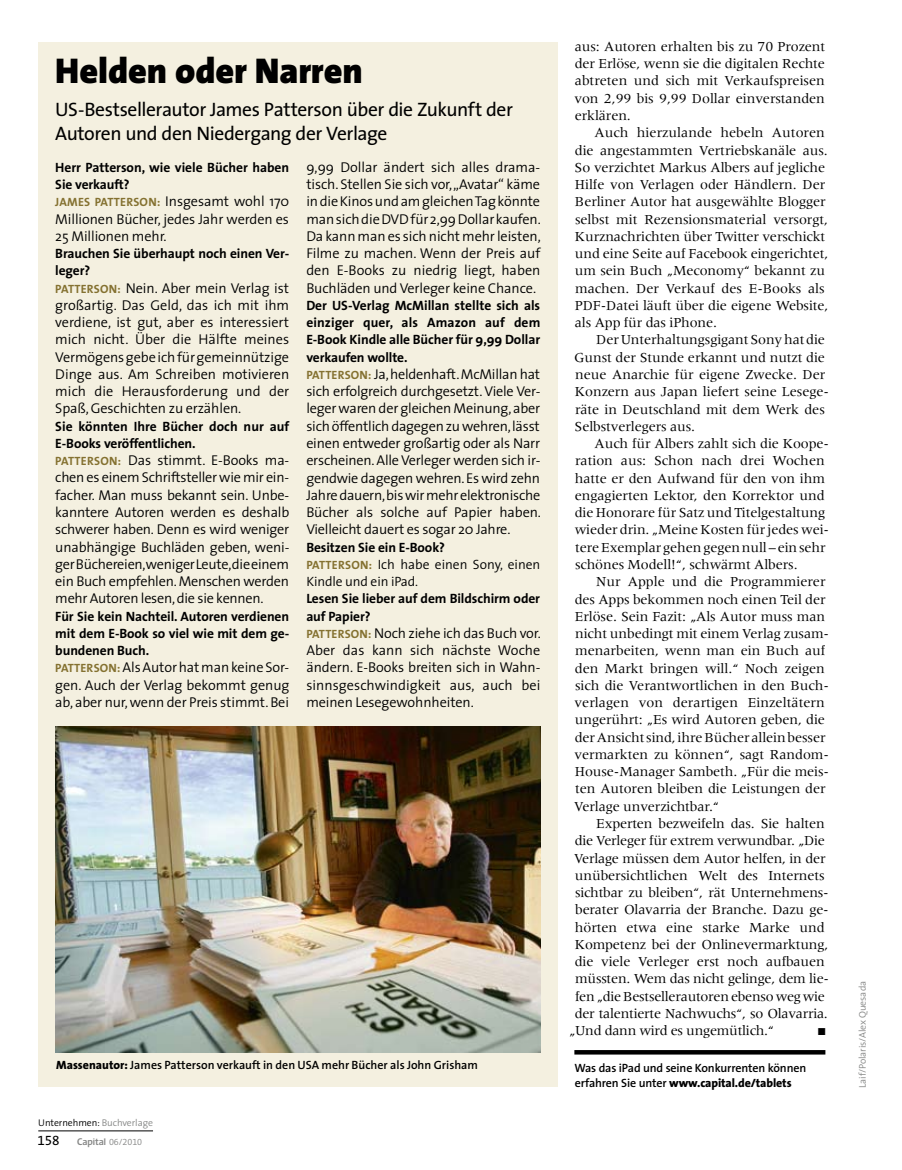
<style>
.page{position:relative;width:902px;height:1170px;background:#fff}
.page>*{position:absolute;margin:0;border:0;box-sizing:border-box;transform-origin:0 0}
.t1{font:900 36px "The Sans Capital";letter-spacing:-.005em;color:#000}
.t2{font:19.5px/24px "The Sans Capital";letter-spacing:-.025em;color:#000}
.t3{font:14.25px "Meridien Capital";letter-spacing:-.01em;color:#000}
.t4{font:300 14.25px/17.2px "The Sans Capital";letter-spacing:-.005em;color:#000;text-align:justify}
.t5{font:700 13.5px/17.2px "The Sans Capital";letter-spacing:-.005em;color:#000}
.t6{font:13.5px "The Sans Capital";color:#000}
.t7{font:600 12px/15px "The Sans Capital";color:#000}
.t8{font:300 9.75px "The Sans Capital";letter-spacing:-.005em;color:#868786}
.t9{font:300 9.75px "The Sans Capital";letter-spacing:-.005em;color:#000}
.t10{font:300 9px "The Sans Capital";letter-spacing:-.005em;color:#868786}
.s1{font-weight:700;font-size:12px;color:#847130}
.s2{font-size:12px;color:#847130}
.s3{font-weight:300}
.s4{font-weight:800}
.s5{color:#868786}
</style>
<div class="page">
<div style="left:38px;top:42px;width:519px;height:1044px;background:#f4f0e0"></div>
<img style="left:55px;top:726px;width:485px;height:325px">
<svg style="left:574px;top:1050px;width:251px;height:4px"></svg>
<hr style="left:38px;top:1130px;width:115px;height:1px;background:#000">
<p class="t1" style="left:55px;top:40px;width:309px">Helden oder Narren</p>
<p class="t2" style="left:55px;top:96px;width:459px">US-Bestsellerautor James Patterson über die Zukunft der<br>Autoren und den Niedergang der Verlage</p>
<p class="t5" style="left:55px;top:158px;width:235px">Herr Patterson, wie viele Bücher haben<br>Sie verkauft?</p>
<p class="t4" style="left:55px;top:192px;width:235px"><span class="s1">James Patterson:</span> Insgesamt wohl 170<br>Millionen Bücher, jedes Jahr werden es 25 Millionen mehr.</p>
<p class="t5" style="left:55px;top:244px;width:235px">Brauchen Sie überhaupt noch einen Ver&shy;leger?</p>
<p class="t4" style="left:55px;top:279px;width:235px"><span class="s1">Patterson:</span> Nein. Aber mein Verlag ist großartig. Das Geld, das ich mit ihm verdiene, ist gut, aber es interessiert mich nicht. Über die Hälfte meines Vermögens gebe ich für gemeinnützige Dinge aus. Am Schreiben motivieren mich die Herausforderung und der Spaß, Geschichten zu erzählen.</p>
<p class="t5" style="left:55px;top:417px;width:235px">Sie könnten Ihre Bücher doch nur auf -E-Books veröffentlichen.</p>
<p class="t4" style="left:55px;top:451px;width:235px"><span class="s1">Patterson:</span> Das stimmt. E-Books ma&shy;chen es einem Schriftsteller wie mir ein&shy;facher. Man muss bekannt sein. Unbe&shy;kanntere Autoren werden es deshalb schwerer haben. Denn es wird weniger unabhängige Buchläden geben, weni&shy;ger Büchereien, weniger Leute, die einem ein Buch empfehlen. Menschen werden mehr Autoren lesen, die sie kennen.</p>
<p class="t5" style="left:55px;top:607px;width:235px;text-align:justify">Für Sie kein Nachteil. Autoren verdienen mit dem E-Book so viel wie mit dem ge&shy;bundenen Buch.</p>
<p class="t4" style="left:55px;top:658px;width:235px"><span class="s1">Patterson:</span> Als Autor hat man keine Sor&shy;gen. Auch der Verlag bekommt genug ab, aber nur, wenn der Preis stimmt. Bei</p>
<p class="t4" style="left:306px;top:158px;width:236px">9,99 Dollar ändert sich alles drama&shy;tisch. Stellen Sie sich vor, „Avatar“ käme in die Kinos und am gleichen Tag könnte man sich die DVD für 2,99 Dollar kaufen.<br>Da kann man es sich nicht mehr leisten, Filme zu machen. Wenn der Preis auf den E-Books zu niedrig liegt, haben Buchläden und Verleger keine Chance.</p>
<p class="t5" style="left:306px;top:296px;width:235px;text-align:justify">Der US-Verlag McMillan stellte sich als einziger quer, als Amazon auf dem E-Book Kindle alle Bücher für 9,99 Dollar verkaufen wollte.</p>
<p class="t4" style="left:306px;top:365px;width:236px"><span class="s1">Patterson:</span> Ja, heldenhaft. McMillan hat sich erfolgreich durchgesetzt. Viele Ver&shy;leger waren der gleichen Meinung, aber sich öffentlich dagegen zu wehren, lässt einen entweder großartig oder als Narr erscheinen. Alle Verleger werden sich ir&shy;gendwie dagegen wehren. Es wird zehn Jahre dauern, bis wir mehr elektronische Bücher als solche auf Papier haben.<br>Vielleicht dauert es sogar 20 Jahre.</p>
<p class="t5" style="left:306px;top:538px;width:235px">Besitzen Sie ein E-Book?<br><span class="s2">Patterson:</span> <span class="s3">Ich habe einen Sony, einen<br>Kindle und ein iPad.<br></span>Lesen Sie lieber auf dem Bildschirm oder auf Papier?</p>
<p class="t4" style="left:306px;top:624px;width:236px"><span class="s1">Patterson:</span> Noch ziehe ich das Buch vor.<br>Aber das kann sich nächste Woche ändern. E-Books breiten sich in Wahn&shy;sinnsgeschwindigkeit aus, auch bei meinen Lesegewohnheiten.</p>
<p class="t7" style="left:56px;top:1056px;width:423px"><span class="s4">Massenautor:</span> James Patterson verkauft in den USA mehr Bücher als John Grisham</p>
<p class="t9" style="left:38px;top:1114px;width:116px">Unternehmen: <span class="s5">Buchverlage</span></p>
<p class="t6" style="left:37px;top:1129px;width:24px">158</p>
<p class="t10" style="left:109px;top:1134px;width:35px">06/2010</p>
<p class="t3" style="left:575px;top:38px;width:252px">aus: Autoren erhalten bis zu 70 Prozent</p>
<p class="t3" style="left:574px;top:55px;width:252px">der Erlöse, wenn sie die digitalen Rechte</p>
<p class="t3" style="left:575px;top:72px;width:251px">abtreten und sich mit Verkaufspreisen</p>
<p class="t3" style="left:574px;top:90px;width:252px">von 2,99 bis 9,99 Dollar einverstanden</p>
<p class="t3" style="left:574px;top:107px;width:58px">erklären.</p>
<p class="t3" style="left:594px;top:124px;width:232px">Auch hierzulande hebeln Autoren</p>
<p class="t3" style="left:574px;top:141px;width:254px">die angestammten Vertriebskanäle aus.</p>
<p class="t3" style="left:574px;top:159px;width:252px">So verzichtet Markus Albers auf jegliche</p>
<p class="t3" style="left:575px;top:176px;width:252px">Hilfe von Verlagen oder Händlern. Der</p>
<p class="t3" style="left:575px;top:193px;width:252px">Berliner Autor hat ausgewählte Blogger</p>
<p class="t3" style="left:575px;top:210px;width:254px">selbst mit Rezensionsmaterial versorgt,</p>
<p class="t3" style="left:575px;top:228px;width:252px">Kurznachrichten über Twitter verschickt</p>
<p class="t3" style="left:574px;top:245px;width:255px">und eine Seite auf Facebook eingerichtet,</p>
<p class="t3" style="left:574px;top:262px;width:252px">um sein Buch „Meconomy“ bekannt zu</p>
<p class="t3" style="left:575px;top:279px;width:251px">machen. Der Verkauf des E-Books als</p>
<p class="t3" style="left:575px;top:297px;width:255px">PDF-Datei läuft über die eigene Website,</p>
<p class="t3" style="left:575px;top:314px;width:144px">als App für das iPhone.</p>
<p class="t3" style="left:596px;top:331px;width:230px">Der Unterhaltungsgigant Sony hat die</p>
<p class="t3" style="left:574px;top:348px;width:252px">Gunst der Stunde erkannt und nutzt die</p>
<p class="t3" style="left:575px;top:366px;width:252px">neue Anarchie für eigene Zwecke. Der</p>
<p class="t3" style="left:575px;top:383px;width:253px">Konzern aus Japan liefert seine Lesege-</p>
<p class="t3" style="left:575px;top:400px;width:251px">räte in Deutschland mit dem Werk des</p>
<p class="t3" style="left:574px;top:417px;width:122px">Selbstverlegers aus.</p>
<p class="t3" style="left:594px;top:435px;width:236px">Auch für Albers zahlt sich die Koope-</p>
<p class="t3" style="left:575px;top:452px;width:251px">ration aus: Schon nach drei Wochen</p>
<p class="t3" style="left:575px;top:469px;width:251px">hatte er den Aufwand für den von ihm</p>
<p class="t3" style="left:574px;top:486px;width:251px">engagierten Lektor, den Korrektor und</p>
<p class="t3" style="left:574px;top:504px;width:252px">die Honorare für Satz und Titelgestaltung</p>
<p class="t3" style="left:574px;top:521px;width:256px">wieder drin. „Meine Kosten für jedes wei-</p>
<p class="t3" style="left:575px;top:538px;width:252px">tere Exemplar gehen gegen null – ein sehr</p>
<p class="t3" style="left:575px;top:556px;width:224px">schönes Modell!“, schwärmt Albers.</p>
<p class="t3" style="left:596px;top:573px;width:231px">Nur Apple und die Programmierer</p>
<p class="t3" style="left:574px;top:590px;width:252px">des Apps bekommen noch einen Teil der</p>
<p class="t3" style="left:575px;top:607px;width:252px">Erlöse. Sein Fazit: „Als Autor muss man</p>
<p class="t3" style="left:575px;top:625px;width:255px">nicht unbedingt mit einem Verlag zusam-</p>
<p class="t3" style="left:575px;top:642px;width:251px">menarbeiten, wenn man ein Buch auf</p>
<p class="t3" style="left:574px;top:659px;width:252px">den Markt bringen will.“ Noch zeigen</p>
<p class="t3" style="left:575px;top:676px;width:255px">sich die Verantwortlichen in den Buch-</p>
<p class="t3" style="left:574px;top:694px;width:252px">verlagen von derartigen Einzeltätern</p>
<p class="t3" style="left:574px;top:711px;width:252px">ungerührt: „Es wird Autoren geben, die</p>
<p class="t3" style="left:574px;top:728px;width:252px">der Ansicht sind, ihre Bücher allein besser</p>
<p class="t3" style="left:574px;top:745px;width:256px">vermarkten zu können“, sagt Random-</p>
<p class="t3" style="left:575px;top:763px;width:256px">House-Manager Sambeth. „Für die meis-</p>
<p class="t3" style="left:575px;top:780px;width:252px">ten Autoren bleiben die Leistungen der</p>
<p class="t3" style="left:574px;top:797px;width:147px">Verlage unverzichtbar.“</p>
<p class="t3" style="left:596px;top:814px;width:230px">Experten bezweifeln das. Sie halten</p>
<p class="t3" style="left:574px;top:832px;width:252px">die Verleger für extrem verwundbar. „Die</p>
<p class="t3" style="left:574px;top:849px;width:253px">Verlage müssen dem Autor helfen, in der</p>
<p class="t3" style="left:574px;top:866px;width:251px">unübersichtlichen Welt des Internets</p>
<p class="t3" style="left:575px;top:883px;width:255px">sichtbar zu bleiben“, rät Unternehmens-</p>
<p class="t3" style="left:575px;top:901px;width:255px">berater Olavarria der Branche. Dazu ge-</p>
<p class="t3" style="left:575px;top:918px;width:251px">hörten etwa eine starke Marke und</p>
<p class="t3" style="left:575px;top:935px;width:255px">Kompetenz bei der Onlinevermarktung,</p>
<p class="t3" style="left:574px;top:952px;width:251px">die viele Verleger erst noch aufbauen</p>
<p class="t3" style="left:575px;top:970px;width:255px">müssten. Wem das nicht gelinge, dem lie-</p>
<p class="t3" style="left:575px;top:987px;width:251px">fen „die Bestsellerautoren ebenso weg wie</p>
<p class="t3" style="left:574px;top:1004px;width:254px">der talentierte Nachwuchs“, so Olavarria.</p>
<p class="t3" style="left:569px;top:1021px;width:206px">„Und dann wird es ungemütlich.“</p>
<p class="t7" style="left:574px;top:1059px;width:233px">Was das iPad und seine Konkurrenten können erfahren Sie unter <span class="s4">www.capital.de/tablets</span></p>
<p class="t3" style="left:817px;top:1021px;width:9px">√</p>
<p class="t8" style="left:854px;top:1087px;width:108px;rotate:-90deg">Laif/Polaris/Alex Quesada</p>
</div>
